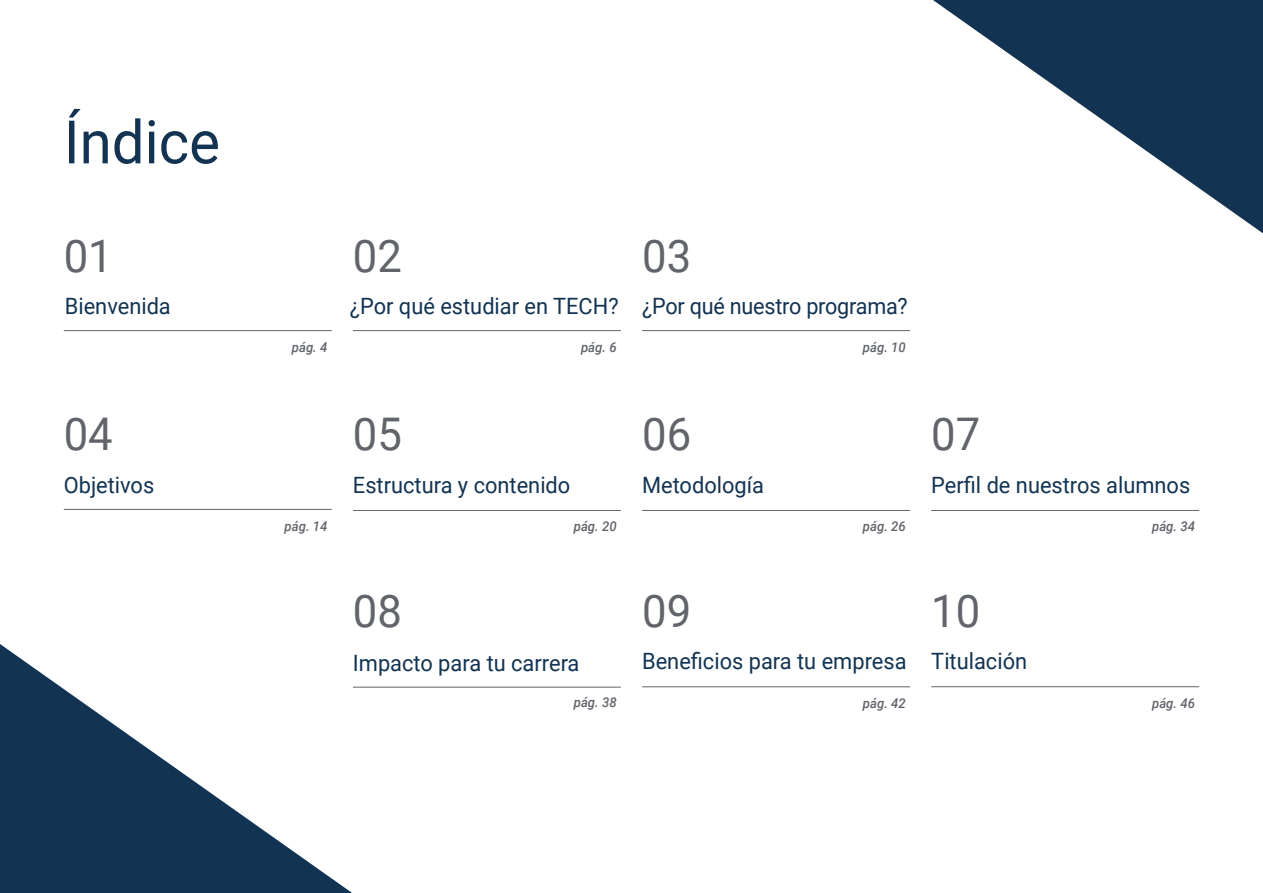
<style>
.page{position:relative;width:1263px;height:893px;background:#fff}
.page>*{position:absolute;margin:0;border:0;box-sizing:border-box;transform-origin:0 0}
.t1{font:60px "Roboto";color:#123352}
.t2{font:45px "Roboto";color:#61646a}
.t3{font:22.5px "Roboto";color:#123352}
.t4{font:22.5px "Roboto";color:#123352;scale:.96 1}
.t5{font:italic 500 13.5px "Roboto";color:#61646a}
</style>
<div class="page">
<svg style="left:933px;top:0;width:330px;height:233px"></svg>
<hr style="left:64px;top:330px;width:268px;height:1px;background:#61646a">
<hr style="left:931px;top:510px;width:268px;height:1px;background:#61646a">
<hr style="left:353px;top:330px;width:268px;height:1px;background:#61646a">
<hr style="left:353px;top:510px;width:268px;height:1px;background:#61646a">
<hr style="left:353px;top:687px;width:268px;height:1px;background:#61646a">
<hr style="left:642px;top:686px;width:268px;height:1px;background:#61646a">
<hr style="left:931px;top:686px;width:268px;height:1px;background:#61646a">
<hr style="left:642px;top:330px;width:268px;height:1px;background:#61646a">
<hr style="left:642px;top:510px;width:268px;height:1px;background:#61646a">
<hr style="left:64px;top:509px;width:268px;height:1px;background:#61646a">
<svg style="left:0;top:644px;width:352px;height:249px"></svg>
<h1 class="t1" style="left:64px;top:100px;width:158px">Índice</h1>
<h2 class="t2" style="left:64px;top:224px;width:51px">01</h2>
<h2 class="t2" style="left:353px;top:224px;width:51px">02</h2>
<h2 class="t2" style="left:642px;top:224px;width:51px">03</h2>
<p class="t3" style="left:65px;top:290px;width:108px">Bienvenida</p>
<p class="t3" style="left:350px;top:290px;width:270px">¿Por qué estudiar en TECH?</p>
<p class="t4" style="left:642px;top:290px;width:278px">¿Por qué nuestro programa?</p>
<p class="t5" style="left:292px;top:337px;width:37px">pág. 4</p>
<p class="t5" style="left:581px;top:337px;width:37px">pág. 6</p>
<p class="t5" style="left:863px;top:337px;width:44px">pág. 10</p>
<h2 class="t2" style="left:64px;top:403px;width:51px">04</h2>
<p class="t3" style="left:64px;top:469px;width:92px">Objetivos</p>
<h2 class="t2" style="left:353px;top:403px;width:51px">05</h2>
<p class="t3" style="left:353px;top:469px;width:219px">Estructura y contenido</p>
<h2 class="t2" style="left:642px;top:403px;width:51px">06</h2>
<h2 class="t2" style="left:931px;top:403px;width:51px">07</h2>
<p class="t3" style="left:642px;top:469px;width:123px">Metodología</p>
<p class="t3" style="left:931px;top:469px;width:261px">Perfil de nuestros alumnos</p>
<p class="t5" style="left:863px;top:516px;width:44px">pág. 26</p>
<p class="t5" style="left:285px;top:516px;width:44px">pág. 14</p>
<p class="t5" style="left:1152px;top:516px;width:44px">pág. 34</p>
<p class="t5" style="left:574px;top:516px;width:44px">pág. 20</p>
<h2 class="t2" style="left:353px;top:580px;width:51px">08</h2>
<h2 class="t2" style="left:642px;top:580px;width:51px">09</h2>
<h2 class="t2" style="left:931px;top:580px;width:51px">10</h2>
<p class="t3" style="left:353px;top:647px;width:228px">Impacto para tu carrera</p>
<p class="t3" style="left:642px;top:645px;width:387px">Beneficios para tu empresa Titulación</p>
<p class="t5" style="left:574px;top:693px;width:44px">pág. 38</p>
<p class="t5" style="left:863px;top:694px;width:44px">pág. 42</p>
<p class="t5" style="left:1152px;top:694px;width:44px">pág. 46</p>
</div>
